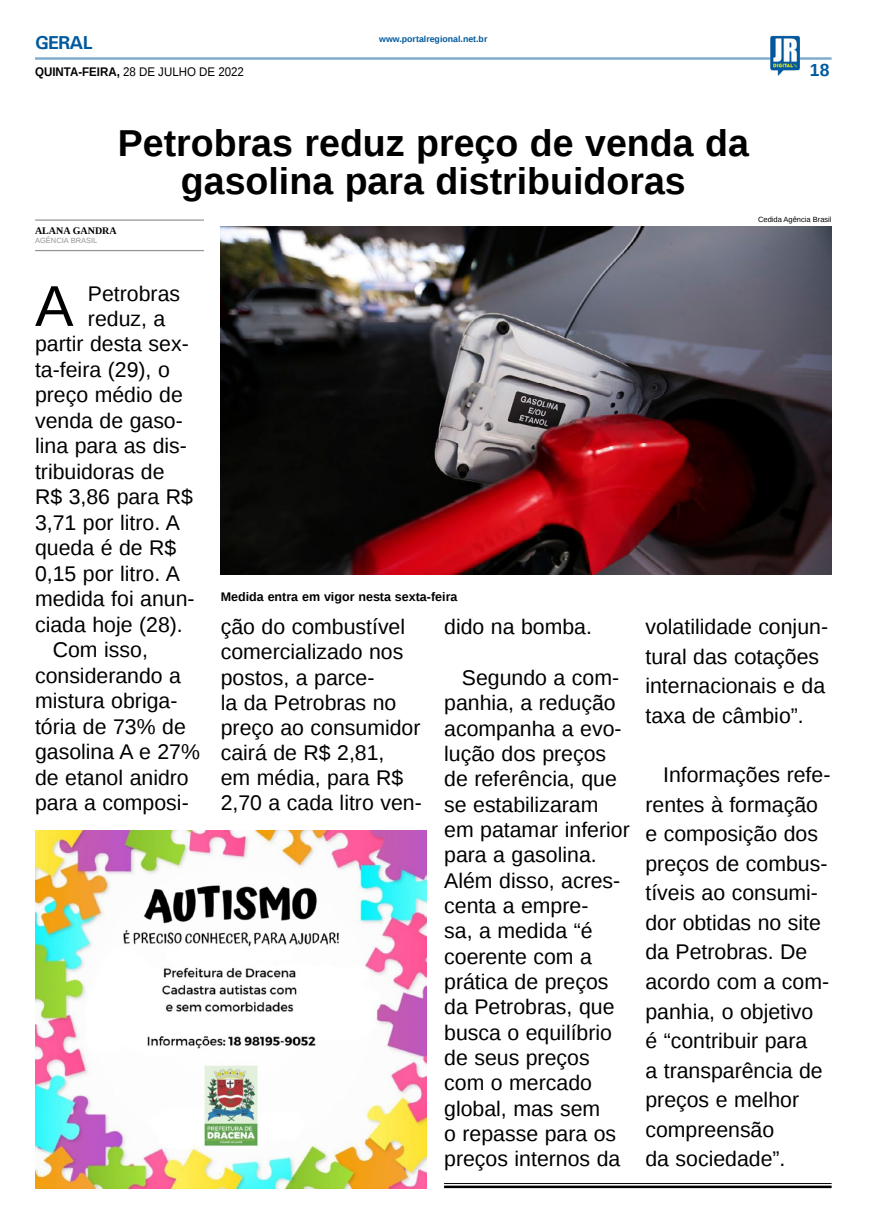
<style>
.page{position:relative;width:869px;height:1223px;background:#fff}
.page>*{position:absolute;margin:0;border:0;box-sizing:border-box;transform-origin:0 0}
.MATÉRIA{font:57.62px "Liberation Sans";color:#000}
.TÍTULO{font:700 37.5px/37.5px "Liberation Sans";color:#000;text-align:center}
.MATÉRIA-2{font:21.25px/25.4px "Liberation Sans";color:#000}
.TITULO_PG{font:700 18.75px "Univers";letter-spacing:-.04em;color:#005a9e}
.TÍTULO-2{font:700 17.5px "Liberation Sans";color:#005a9e}
.LEGENDA{font:700 12.5px "Liberation Sans";color:#000}
.DATA_PG{font:12.5px "Liberation Sans";color:#000;scale:.92 1}
.CRÉDITO_NOME{font:700 10px "Liberation Serif";color:#000}
.DATA_PG-2{font:700 8.75px "Liberation Sans";color:#005a9e}
.CRÉDITO_FOTO{font:7.5px "Liberation Sans";color:#000}
.CRÉDITO_MATÉRIA{font:7.5px "Liberation Sans";color:#939598}
.s1{font-weight:700}
</style>
<div class="page">
<hr style="left:35px;top:57px;width:796px;height:3px;background:#005a9e">
<img style="left:769px;top:36px;width:30px;height:40px">
<hr style="left:444px;top:1183px;width:387px;height:1px;background:#000">
<hr style="left:444px;top:1185px;width:387px;height:3px;background:#000">
<img style="left:35px;top:830px;width:391px;height:358px">
<img style="left:221px;top:227px;width:610px;height:347px">
<hr style="left:35px;top:219px;width:169px;height:2px;background:#939598">
<hr style="left:35px;top:250px;width:169px;height:1px;background:#939598">
<p class="TITULO_PG" style="left:35px;top:31px;width:59px">GERAL</p>
<p class="DATA_PG" style="left:35px;top:65px;width:228px"><span class="s1">QUINTA-FEIRA,</span> 28 DE JULHO DE 2022</p>
<p class="DATA_PG-2" style="left:379px;top:33px;width:110px">www.portalregional.net.br</p>
<p class="TÍTULO-2" style="left:809px;top:58px;width:21px">18</p>
<p class="TÍTULO" style="left:118px;top:123px;width:632px">Petrobras reduz preço de venda da gasolina para distribuidoras</p>
<p class="CRÉDITO_NOME" style="left:35px;top:223px;width:83px">ALANA GANDRA</p>
<p class="CRÉDITO_MATÉRIA" style="left:35px;top:236px;width:64px">AGÊNCIA BRASIL</p>
<p class="CRÉDITO_FOTO" style="left:757px;top:215px;width:75px">Cedida Agência Brasil</p>
<p class="MATÉRIA" style="left:35px;top:273px;width:40px">A</p>
<p class="MATÉRIA-2" style="left:88px;top:282px;width:94px">Petrobras</p>
<p class="MATÉRIA-2" style="left:88px;top:307px;width:79px">reduz, a</p>
<p class="MATÉRIA-2" style="left:35px;top:332px;width:155px">partir desta sex-</p>
<p class="MATÉRIA-2" style="left:35px;top:358px;width:136px">ta-feira (29), o</p>
<p class="MATÉRIA-2" style="left:35px;top:383px;width:149px">preço médio de</p>
<p class="MATÉRIA-2" style="left:35px;top:409px;width:149px">venda de gaso-</p>
<p class="MATÉRIA-2" style="left:35px;top:434px;width:153px">lina para as dis-</p>
<p class="MATÉRIA-2" style="left:35px;top:459px;width:131px">tribuidoras de</p>
<p class="MATÉRIA-2" style="left:35px;top:485px;width:159px">R$ 3,86 para R$</p>
<p class="MATÉRIA-2" style="left:35px;top:510px;width:146px">3,71 por litro. A</p>
<p class="MATÉRIA-2" style="left:35px;top:536px;width:143px">queda é de R$</p>
<p class="MATÉRIA-2" style="left:35px;top:561px;width:146px">0,15 por litro. A</p>
<p class="MATÉRIA-2" style="left:35px;top:587px;width:161px">medida foi anun-</p>
<p class="MATÉRIA-2" style="left:35px;top:612px;width:149px">ciada hoje (28).</p>
<p class="MATÉRIA-2" style="left:35px;top:638px;width:166px;text-indent:18px">Com isso, considerando a mistura obriga&shy;tória de 73% de gasolina A e 27% de etanol anidro para a composi-</p>
<p class="LEGENDA" style="left:221px;top:588px;width:238px">Medida entra em vigor nesta sexta-feira</p>
<p class="MATÉRIA-2" style="left:221px;top:615px;width:202px">ção do combustível comercializado nos postos, a parce-<br>la da Petrobras no preço ao consumidor cairá de R$ 2,81,<br>em média, para R$<br>2,70 a cada litro ven-</p>
<p class="MATÉRIA-2" style="left:444px;top:615px;width:149px">dido na bomba.</p>
<p class="MATÉRIA-2" style="left:444px;top:666px;width:187px;text-indent:18px">Segundo a com&shy;panhia, a redução acompanha a evo&shy;lução dos preços de referência, que se estabilizaram em patamar inferior para a gasolina.<br>Além disso, acres&shy;centa a empre-<br>sa, a medida “é coerente com a prática de preços da Petrobras, que busca o equilíbrio de seus preços com o mercado global, mas sem<br>o repasse para os preços internos da</p>
<p class="MATÉRIA-2" style="left:645px;top:613px;width:184px;line-height:29.5px">volatilidade conjun&shy;tural das cotações internacionais e da taxa de câmbio”.</p>
<p class="MATÉRIA-2" style="left:645px;top:761px;width:186px;line-height:29.5px;text-indent:18px">Informações refe&shy;rentes à formação e composição dos preços de combus&shy;tíveis ao consumi&shy;dor obtidas no site da Petrobras. De acordo com a com&shy;panhia, o objetivo é “contribuir para<br>a transparência de preços e melhor compreensão<br>da sociedade”.</p>
</div>
